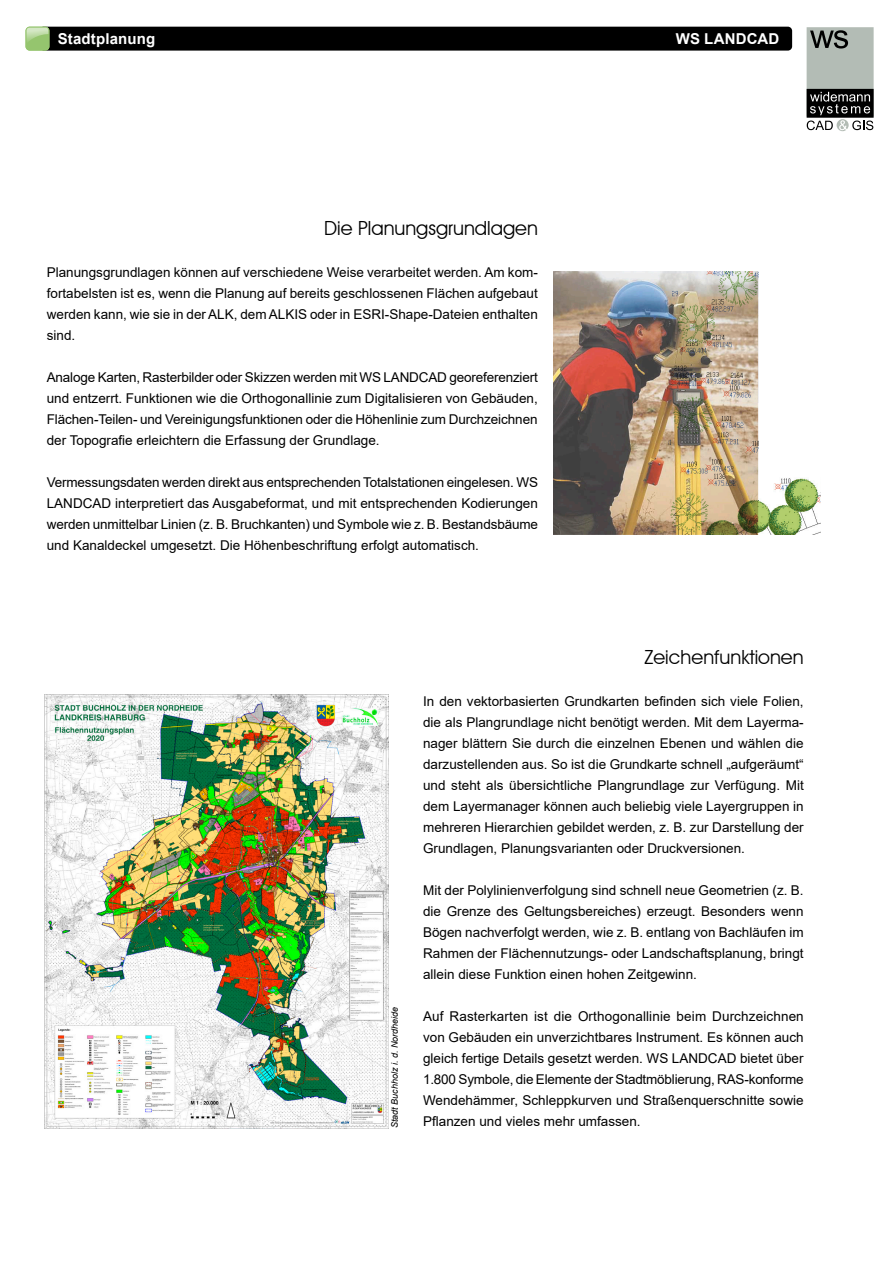
<style>
.page{position:relative;width:893px;height:1263px;background:#fff}
.page>*{position:absolute;margin:0;border:0;box-sizing:border-box;transform-origin:0 0}
.FS_Überschrift_2{font:19.5px "Avant Garde IT Cby BT";color:#000}
.t1{font:700 15px "Arial";letter-spacing:.01em;color:#fff}
.FS_Fließtext{font:13.5px/21px "Arial";color:#000;text-align:justify}
.FS_Bildunterschrift{font:italic 9px "Arial";color:#000}
</style>
<div class="page">
<img style="left:553px;top:271px;width:268px;height:263px">
<div style="left:759px;top:248px;width:79px;height:225px;background:#fff"></div>
<img style="left:45px;top:694px;width:344px;height:434px">
<svg style="left:26px;top:27px;width:766px;height:24px;background:#090a08"></svg>
<div style="left:808px;top:28px;width:64px;height:87px;background:#b3bcb5"></div>
<div style="left:807px;top:27px;width:67px;height:89px;border:2px solid #b3bcb5"></div>
<div style="left:807px;top:89px;width:67px;height:29px;border:2px solid #000"></div>
<div style="left:837px;top:119px;width:12px;height:12px;background:#bfc6c0;border-radius:50%"></div>
<svg style="left:807px;top:92px;width:66px;height:38px"></svg>
<svg style="left:810px;top:30px;width:38px;height:19px"></svg>
<p class="t1" style="left:58px;top:29px;width:99px">Stadtplanung</p>
<p class="t1" style="left:676px;top:29px;width:105px">WS LANDCAD</p>
<p class="FS_Überschrift_2" style="left:324px;top:216px;width:215px">Die Planungsgrundlagen</p>
<p class="FS_Fließtext" style="left:47px;top:262px;width:493px">Planungsgrundlagen können auf verschiedene Weise verarbeitet werden. Am kom&shy;fortabelsten ist es, wenn die Planung auf bereits geschlossenen Flächen aufgebaut werden kann, wie sie in der ALK, dem ALKIS oder in ESRI-Shape-Dateien enthalten sind.</p>
<p class="FS_Fließtext" style="left:47px;top:367px;width:493px">Analoge Karten, Rasterbilder oder Skizzen werden mit WS LANDCAD georeferenziert und entzerrt. Funktionen wie die Orthogonallinie zum Digitalisieren von Gebäuden, Flächen-Teilen- und Vereinigungsfunktionen oder die Höhenlinie zum Durchzeichnen der Topografie erleichtern die Erfassung der Grundlage.</p>
<p class="FS_Fließtext" style="left:47px;top:472px;width:493px">Vermessungsdaten werden direkt aus entsprechenden Totalstationen eingelesen. WS LANDCAD interpretiert das Ausgabeformat, und mit entsprechenden Kodierungen werden unmittelbar Linien (z. B. Bruchkanten) und Symbole wie z. B. Bestandsbäume und Kanaldeckel umgesetzt. Die Höhenbeschriftung erfolgt automatisch.</p>
<p class="FS_Bildunterschrift" style="left:389px;top:1128px;width:123px;rotate:-90deg">Stadt Buchholz i. d. Nordheide</p>
<p class="FS_Überschrift_2" style="left:644px;top:646px;width:161px">Zeichenfunktionen</p>
<p class="FS_Fließtext" style="left:423px;top:691px;width:382px">In den vektorbasierten Grundkarten befinden sich viele Folien, die als Plangrundlage nicht benötigt werden. Mit dem Layerma&shy;nager blättern Sie durch die einzelnen Ebenen und wählen die darzustellenden aus. So ist die Grundkarte schnell „aufgeräumt“ und steht als übersichtliche Plangrundlage zur Verfügung. Mit dem Layermanager können auch beliebig viele Layergruppen in mehreren Hierarchien gebildet werden, z. B. zur Darstellung der Grundlagen, Planungsvarianten oder Druckversionen.</p>
<p class="FS_Fließtext" style="left:423px;top:880px;width:382px">Mit der Polylinienverfolgung sind schnell neue Geometrien (z. B. die Grenze des Geltungsbereiches) erzeugt. Besonders wenn Bögen nachverfolgt werden, wie z. B. entlang von Bachläufen im Rahmen der Flächennutzungs- oder Landschaftsplanung, bringt allein diese Funktion einen hohen Zeitgewinn.</p>
<p class="FS_Fließtext" style="left:423px;top:1006px;width:382px">Auf Rasterkarten ist die Orthogonallinie beim Durchzeichnen von Gebäuden ein unverzichtbares Instrument. Es können auch gleich fertige Details gesetzt werden. WS LANDCAD bietet über 1.800 Symbole, die Elemente der Stadtmöblierung, RAS-konforme Wendehämmer, Schleppkurven und Straßenquerschnitte sowie Pflanzen und vieles mehr umfassen.</p>
</div>
